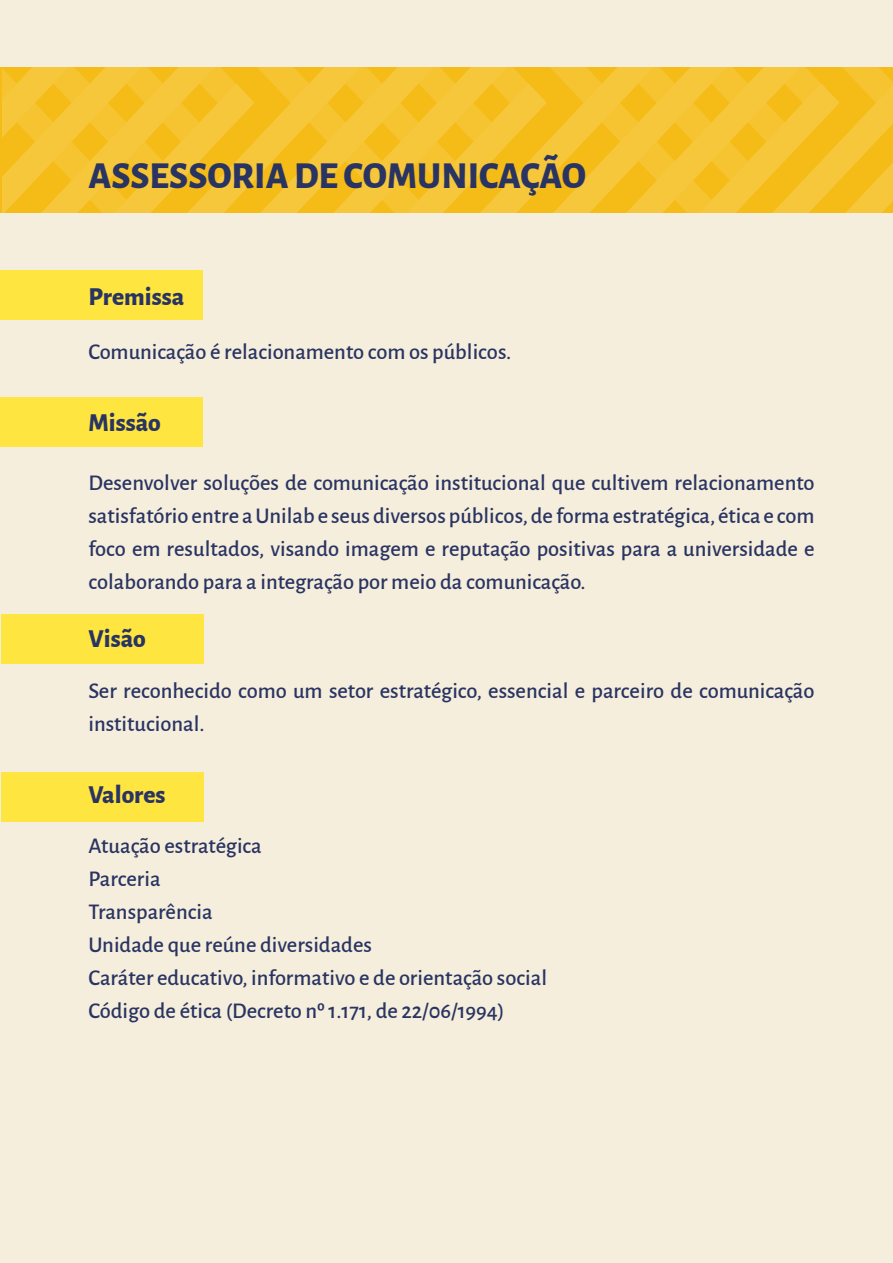
<style>
.page{position:relative;width:893px;height:1263px;background:#f5eedc}
.page>*{position:absolute;margin:0;border:0;box-sizing:border-box;transform-origin:0 0}
.t1{font:800 37.5px "Alegreya Sans";color:#293462}
.t2{font:800 25.5px "Alegreya Sans";color:#293462}
.t3{font:500 22.5px/33px "Alegreya Sans";color:#293462}
</style>
<div class="page">
<div style="left:0;top:270px;width:202px;height:50px;background:#ffe53f"></div>
<div style="left:0;top:398px;width:202px;height:49px;background:#ffe53f"></div>
<div style="left:1px;top:614px;width:203px;height:50px;background:#ffe53f"></div>
<div style="left:1px;top:772px;width:203px;height:50px;background:#ffe53f"></div>
<svg style="left:2px;top:68px;width:891px;height:145px;background:#f5c12c"></svg>
<h1 class="t1" style="left:88px;top:148px;width:499px">ASSESSORIA DE COMUNICAÇÃO</h1>
<p class="t2" style="left:88px;top:278px;width:97px">Premissa</p>
<p class="t3" style="left:88px;top:334px;width:424px">Comunicação é relacionamento com os públicos.</p>
<p class="t2" style="left:88px;top:404px;width:74px">Missão</p>
<p class="t3" style="left:88px;top:465px;width:728px;text-align:justify">Desenvolver soluções de comunicação institucional que cultivem relacionamento satisfatório entre a Unilab e seus diversos públicos, de forma estratégica, ética e com foco em resultados, visando imagem e reputação positivas para a universidade e colaborando para a integração por meio da comunicação.</p>
<p class="t2" style="left:88px;top:620px;width:59px">Visão</p>
<p class="t3" style="left:88px;top:673px;width:728px">Ser reconhecido como um setor estratégico, essencial e parceiro de comunicação institucional.</p>
<p class="t2" style="left:88px;top:776px;width:79px">Valores</p>
<p class="t3" style="left:88px;top:828px;width:460px">Atuação estratégica<br>Parceria<br>Transparência<br>Unidade que reúne diversidades<br>Caráter educativo, informativo e de orientação social<br>Código de ética (Decreto nº 1.171, de 22/06/1994)</p>
</div>
